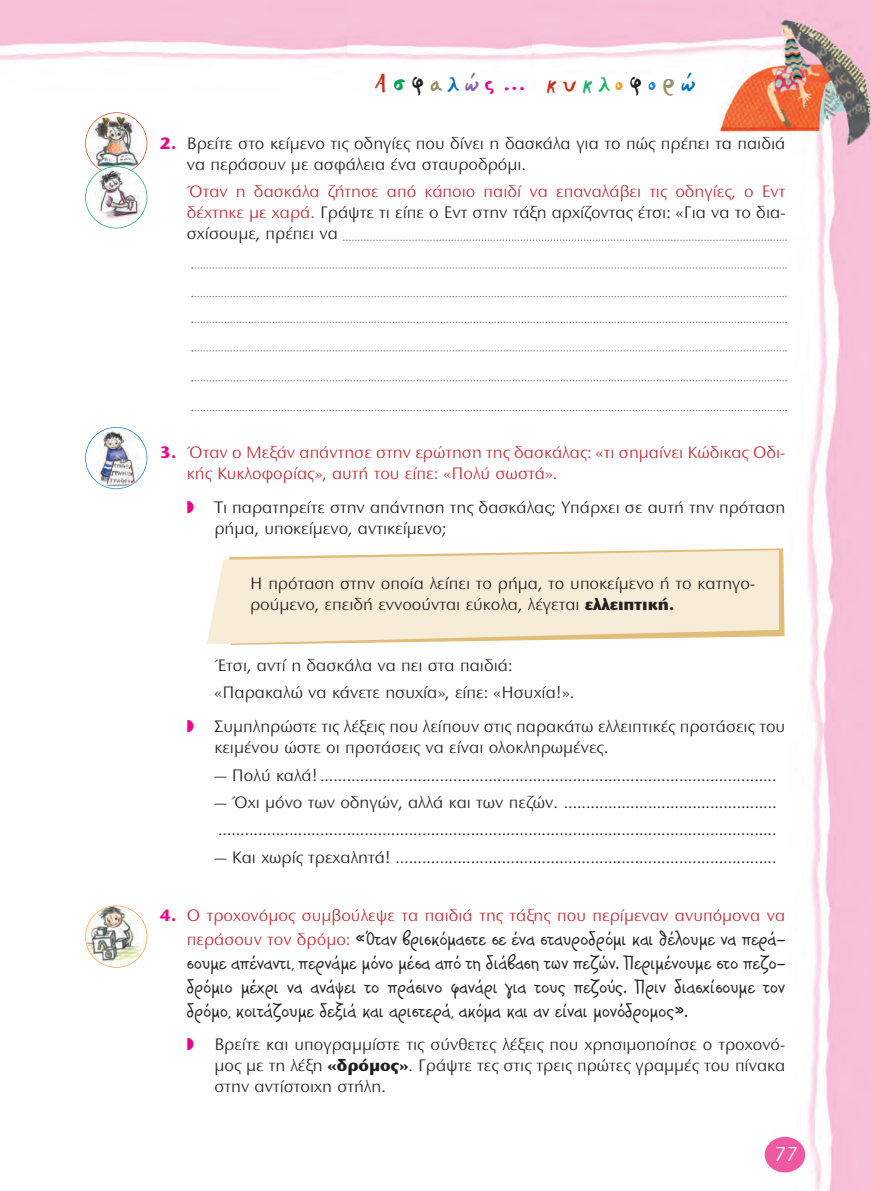
<style>
.page{position:relative;width:872px;height:1191px;background:#fff}
.page>*{position:absolute;margin:0;border:0;box-sizing:border-box;transform-origin:0 0}
.t1{font:28.5px "PF Kids Age Eight";letter-spacing:.165em;color:#c5321a}
.t2{font:21px/24px "PF Kids Age Ten";color:#231f20;text-align:justify}
.t3{font:21px "Stone Sans ITC Hel";color:#fff}
.t4{font:17.25px/21px "Stone Sans ITC Hel";color:#231f20}
.t5{font:17.25px/21px "Stone Sans ITC Hel";color:#be2b36;text-align:justify}
.s1{color:#00a54f}
.s2{color:#231f20}
.s3{color:#969166}
.s4{color:#0072bc}
.s5{color:#8c62aa}
.s6{color:#ed028c}
.s7{color:#1eb26a}
.s8{color:#f7931d}
.s9{color:#2783c5}
.s10{font-weight:700;color:#ed028c}
.s11{font-weight:700}
.s12{font-family:"Stone Sans ITC Hel";font-size:17.25px;color:#be2b36}
</style>
<div class="page">
<img style="left:0;top:0;width:872px;height:1191px">
<div style="left:158px;top:135px;width:629px;height:992px;background:#fff"></div>
<img style="left:86px;top:113px;width:60px;height:59px">
<div style="left:85px;top:112px;width:62px;height:62px;border:2px solid #cf5c37;border-radius:50%"></div>
<div style="left:765px;top:1137px;width:40px;height:35px;background:#ef59a1;border-radius:50%"></div>
<svg style="left:230px;top:548px;width:555px;height:97px"></svg>
<svg style="left:207px;top:550px;width:572px;height:94px;background:#f5ead5"></svg>
<div style="left:86px;top:428px;width:61px;height:60px;background:#fff;border-radius:50%"></div>
<img style="left:96px;top:429px;width:42px;height:59px">
<div style="left:85px;top:427px;width:62px;height:62px;border:2px solid #2783c5;border-radius:50%"></div>
<div style="left:86px;top:167px;width:61px;height:61px;background:#fff;border-radius:50%"></div>
<img style="left:95px;top:168px;width:52px;height:56px">
<div style="left:85px;top:166px;width:62px;height:62px;border:2px solid #1eb26a;border-radius:50%"></div>
<img style="left:86px;top:906px;width:61px;height:61px;border-radius:50%">
<div style="left:85px;top:905px;width:62px;height:63px;border:2px solid #f9a64a;border-radius:50%"></div>
<svg style="left:191px;top:267px;width:596px;height:2px"></svg>
<svg style="left:191px;top:296px;width:596px;height:1px"></svg>
<svg style="left:191px;top:322px;width:596px;height:1px"></svg>
<svg style="left:191px;top:350px;width:596px;height:2px"></svg>
<svg style="left:191px;top:380px;width:596px;height:1px"></svg>
<svg style="left:343px;top:239px;width:444px;height:2px"></svg>
<svg style="left:191px;top:410px;width:596px;height:1px"></svg>
<h1 class="t1" style="left:375px;top:68px;width:323px">A<span class="s1">σ</span><span class="s2">φ</span><span class="s3">α</span><span class="s4">λ</span><span class="s5">ώ</span><span class="s6">ς…</span> κυ<span class="s7">κλ</span><span class="s8">ο</span><span class="s2">φ</span><span class="s9">ο</span><span class="s3">ρ</span><span class="s4">ώ</span></h1>
<p class="t4" style="left:187px;top:135px;width:600px;text-indent:-27px"><span class="s10">2.</span> Βρείτε στο κείμενο τις οδηγίες που δίνει η δασκάλα για το πώς πρέπει τα παιδιά να περάσουν με ασφάλεια ένα σταυροδρόμι.</p>
<p class="t5" style="left:187px;top:183px;width:600px">Όταν η δασκάλα ζήτησε από κάποιο παιδί να επαναλάβει τις οδηγίες, ο Εντ δέχτηκε με χαρά. <span class="s2">Γράψτε τι είπε ο Εντ στην τάξη αρχίζοντας έτσι: «Για να το δια&shy;σχίσουμε, πρέπει να</span></p>
<p class="t5" style="left:187px;top:444px;width:600px;text-indent:-27px"><span class="s10">3.</span> Όταν ο Μεξάν απάντησε στην ερώτηση της δασκάλας: «τι σημαίνει Κώδικας Οδι&shy;κής Κυκλο φορίας», αυτή του είπε: «Πολύ σωστά».</p>
<p class="t4" style="left:214px;top:499px;width:572px">Τι παρατηρείτε στην απάντηση της δασκάλας; Υπάρχει σε αυτή την πρόταση ρήμα, υποκείμενο, αντικείμενο;</p>
<p class="t4" style="left:250px;top:575px;width:506px">Η πρόταση στην οποία λείπει το ρήμα, το υποκείμενο ή το κατηγο&shy;ρούμενο, επειδή εννοούνται εύκολα, λέγεται <span class="s11">ελλειπτική.</span></p>
<p class="t4" style="left:215px;top:653px;width:361px;line-height:27.5px">Έτσι, αντί η δασκάλα να πει στα παιδιά: «Παρακαλώ να κάνετε ησυχία», είπε: «Ησυχία!».</p>
<p class="t4" style="left:214px;top:718px;width:572px">Συμπληρώστε τις λέξεις που λείπουν στις παρακάτω ελλειπτικές προτάσεις του κειμένου ώστε οι προτάσεις να είναι ολοκληρωμένες.</p>
<p class="t4" style="left:215px;top:766px;width:563px">— Πολύ καλά!.......................................................................................................</p>
<p class="t4" style="left:215px;top:790px;width:563px;line-height:27.5px">— Όχι μόνο των οδηγών, αλλά και των πεζών. ................................................ ..............................................................................................................................</p>
<p class="t4" style="left:215px;top:848px;width:563px">— Και χωρίς τρεχαλητά! ......................................................................................</p>
<p class="t5" style="left:160px;top:906px;width:627px"><span class="s10">4.</span> Ο τροχονόμος συμβούλεψε τα παιδιά της τάξης που περίμεναν ανυπόμονα να</p>
<p class="t2" style="left:187px;top:929px;width:600px"><span class="s12">περάσουν τον δρόμο:</span> «Όταν βρισκόμαστε σε ένα σταυροδρόμι και θέλουμε να περά&shy;σουμε απέναντι, περνάμε μόνο μέσα από τη διάβαση των πεζών. Περιμένουμε στο πεζο&shy;δρόμιο μέχρι να ανάψει το πράσινο φανάρι για τους πεζούς. Πριν διασχίσουμε τον δρόμο, κοιτάζουμε δεξιά και αριστερά, ακόμα και αν είναι μονόδρομος».</p>
<p class="t4" style="left:214px;top:1036px;width:572px;text-align:justify">Βρείτε και υπογραμμίστε τις σύνθετες λέξεις που χρησιμοποίησε ο τροχονό&shy;μος με τη λέξη <span class="s11">«δρόμος»</span>. Γράψτε τες στις τρεις πρώτες γραμμές του πίνακα στην αντίστοιχη στήλη.</p>
<p class="t3" style="left:774px;top:1147px;width:25px">77</p>
</div>
